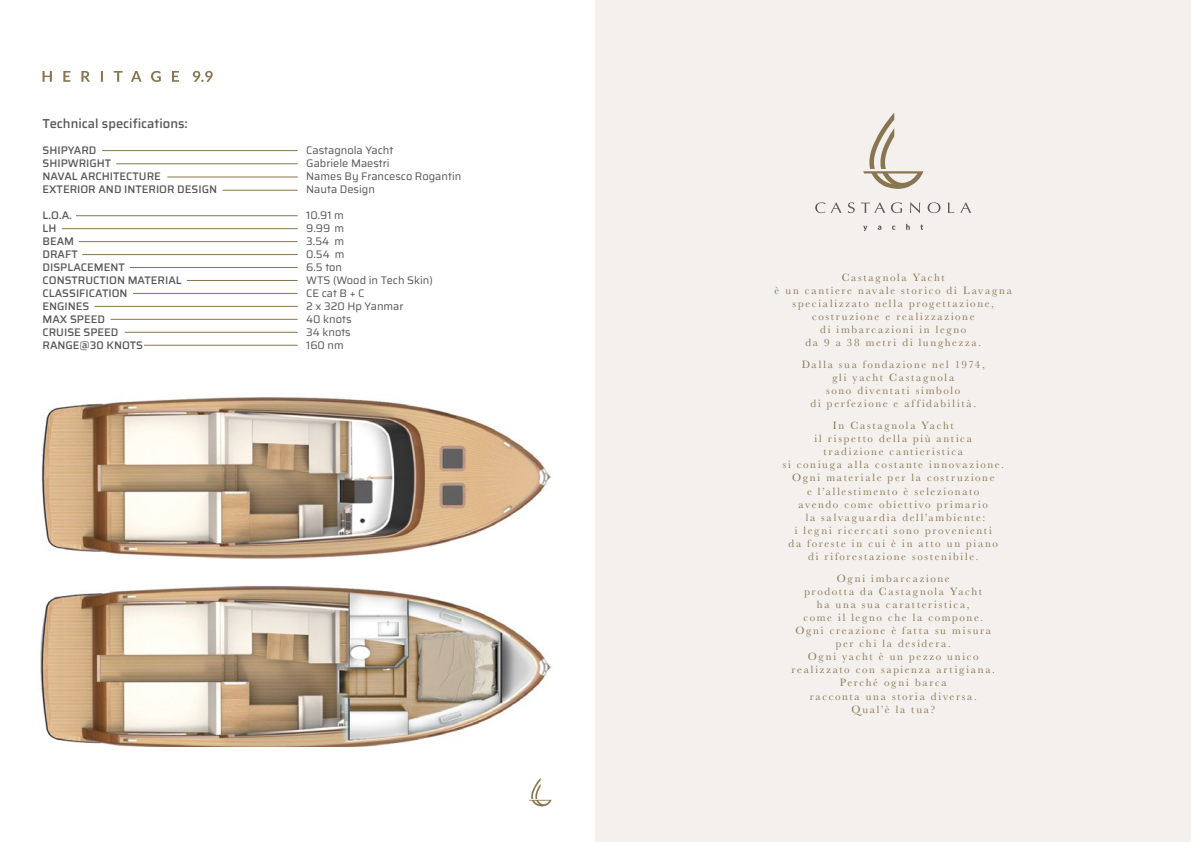
<style>
.page{position:relative;width:1191px;height:842px;background:#fff}
.page>*{position:absolute;margin:0;border:0;box-sizing:border-box;transform-origin:0 0}
.t1{font:500 13px "Saira";color:#575756}
.t2{font:11px/13.1px "Baskerville";letter-spacing:.155em;color:#877650;text-align:center}
.t3{font:500 11px/13px "Saira";color:#575756}
.t4{font:11px/13px "Saira";color:#575756}
</style>
<div class="page">
<div style="left:595px;top:0;width:596px;height:842px;background:#f4f0ee"></div>
<svg style="left:863px;top:113px;width:60px;height:76px"></svg>
<svg style="left:863px;top:224px;width:60px;height:7px"></svg>
<svg style="left:815px;top:202px;width:156px;height:11px"></svg>
<img style="left:40px;top:585px;width:511px;height:162px">
<img style="left:41px;top:397px;width:510px;height:162px">
<svg style="left:43px;top:71px;width:170px;height:11px"></svg>
<svg style="left:529px;top:778px;width:22px;height:28px"></svg>
<hr style="left:102px;top:150px;width:196px;height:1px;background:#877650">
<hr style="left:116px;top:164px;width:182px;height:1px;background:#877650">
<hr style="left:167px;top:177px;width:131px;height:1px;background:#877650">
<hr style="left:223px;top:190px;width:75px;height:1px;background:#877650">
<hr style="left:76px;top:216px;width:222px;height:1px;background:#877650">
<hr style="left:79px;top:241px;width:219px;height:1px;background:#877650">
<hr style="left:82px;top:254px;width:216px;height:1px;background:#877650">
<hr style="left:130px;top:267px;width:168px;height:1px;background:#877650">
<hr style="left:187px;top:280px;width:111px;height:1px;background:#877650">
<hr style="left:133px;top:293px;width:165px;height:1px;background:#877650">
<hr style="left:95px;top:306px;width:203px;height:1px;background:#877650">
<hr style="left:111px;top:319px;width:187px;height:1px;background:#877650">
<hr style="left:125px;top:332px;width:172px;height:1px;background:#877650">
<hr style="left:144px;top:345px;width:154px;height:1px;background:#877650">
<hr style="left:62px;top:228px;width:236px;height:1px;background:#877650">
<p class="t1" style="left:43px;top:114px;width:147px">Technical specifications:</p>
<p class="t3" style="left:43px;top:144px;width:176px">SHIPYARD<br>SHIPWRIGHT<br>NAVAL ARCHITECTURE<br>EXTERIOR AND INTERIOR DESIGN</p>
<p class="t3" style="left:43px;top:209px;width:141px">L.O.A.<br>LH<br>BEAM<br>DRAFT<br>DISPLACEMENT<br>CONSTRUCTION MATERIAL<br>CLASSIFICATION<br>ENGINES<br>MAX SPEED<br>CRUISE SPEED<br>RANGE@30 KNOTS</p>
<p class="t4" style="left:306px;top:144px;width:157px">Castagnola Yacht<br>Gabriele Maestri<br>Names By Francesco Rogantin<br>Nauta Design</p>
<p class="t4" style="left:306px;top:209px;width:128px">10.91 m<br>9.99 m<br>3.54 m<br>0.54 m<br>6.5 ton<br>WTS (Wood in Tech Skin)<br>CE cat B + C<br>2 x 320 Hp Yanmar<br>40 knots<br>34 knots<br>160 nm</p>
<p class="t2" style="left:774px;top:271px;width:239px">Castagnola Yacht<br>è un cantiere navale storico di Lavagna specializzato nella progettazione, costruzione e realizzazione<br>di imbarcazioni in legno<br>da 9 a 38 metri di lunghezza.</p>
<p class="t2" style="left:801px;top:358px;width:185px">Dalla sua fondazione nel 1974, gli yacht Castagnola<br>sono diventati simbolo<br>di perfezione e affidabilità.</p>
<p class="t2" style="left:782px;top:419px;width:223px">In Castagnola Yacht<br>il rispetto della più antica<br>tradizione cantieristica<br>si coniuga alla costante innovazione.<br>Ogni materiale per la costruzione<br>e l’allestimento è selezionato<br>avendo come obiettivo primario<br>la salvaguardia dell’ambiente:<br>i legni ricercati sono provenienti<br>da foreste in cui è in atto un piano di riforestazione sostenibile.</p>
<p class="t2" style="left:791px;top:572px;width:205px">Ogni imbarcazione<br>prodotta da Castagnola Yacht<br>ha una sua caratteristica,<br>come il legno che la compone.<br>Ogni creazione è fatta su misura per chi la desidera.<br>Ogni yacht è un pezzo unico realizzato con sapienza artigiana.<br>Perché ogni barca<br>racconta una storia diversa.<br>Qual’è la tua?</p>
</div>
